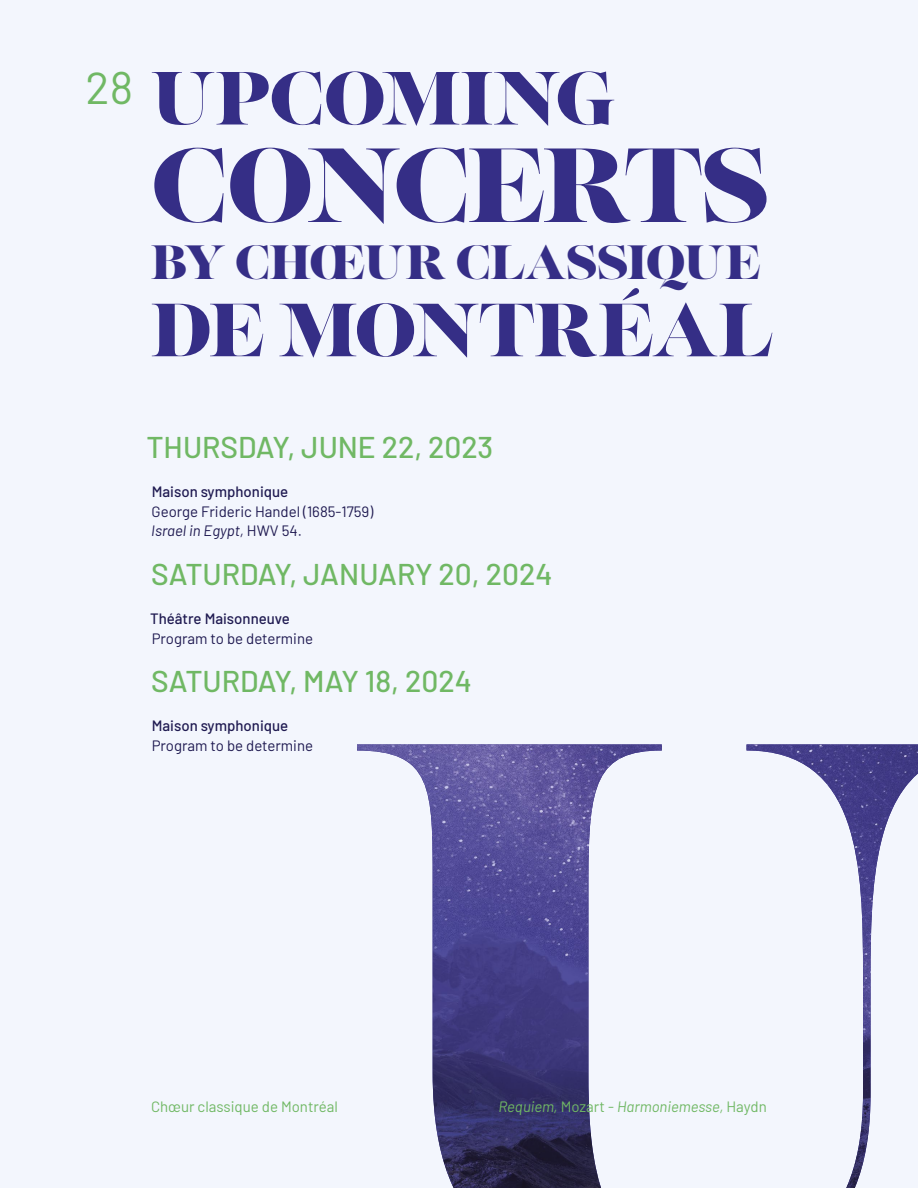
<style>
.page{position:relative;width:918px;height:1188px;background:#f3f6fd}
.page>*{position:absolute;margin:0;border:0;box-sizing:border-box;transform-origin:0 0}
.t1{font:105px "Lust";letter-spacing:-.015em;color:#352e86}
.t2{font:75px "Lust";color:#352e86}
.t3{font:48px "Lust";letter-spacing:-.01em;color:#352e86}
.t4{font:45px "Barlow";color:#70b864}
.t5{font:500 30px "Barlow";color:#70b864}
.t6{font:15px/19.5px "Barlow";color:#1f1a51}
.t7{font:500 15px "Barlow";color:#1f1a51}
.t8{font:italic 15px "Barlow";color:#70b864}
.t9{font:15px "Barlow";color:#70b864}
.s1{font-style:italic}
.s2{font-style:normal}
</style>
<div class="page">
<img style="left:357px;top:744px;width:561px;height:444px">
<h3 class="t4" style="left:86px;top:55px;width:49px">28</h3>
<h2 class="t2" style="left:151px;top:51px;width:463px">UPCOMING</h2>
<h1 class="t1" style="left:151px;top:119px;width:619px">CONCERTS</h1>
<h3 class="t3" style="left:151px;top:232px;width:610px">BY CHŒUR CLASSIQUE</h3>
<h2 class="t2" style="left:151px;top:282px;width:623px">DE MONTRÉAL</h2>
<h3 class="t5" style="left:146px;top:426px;width:348px">THURSDAY, JUNE 22, 2023</h3>
<p class="t7" style="left:152px;top:481px;width:138px">Maison symphonique</p>
<p class="t6" style="left:151px;top:500px;width:223px">George Frideric Handel (1685-1759)<br><span class="s1">Israel in Egypt,</span> HWV 54.</p>
<h3 class="t5" style="left:151px;top:552px;width:403px">SATURDAY, JANUARY 20, 2024</h3>
<p class="t7" style="left:150px;top:608px;width:141px">Théâtre Maisonneuve</p>
<p class="t6" style="left:152px;top:627px;width:163px">Program to be determine</p>
<h3 class="t5" style="left:151px;top:660px;width:322px">SATURDAY, MAY 18, 2024</h3>
<p class="t7" style="left:152px;top:715px;width:138px">Maison symphonique</p>
<p class="t6" style="left:152px;top:734px;width:163px">Program to be determine</p>
<p class="t9" style="left:151px;top:1095px;width:188px">Chœur classique de Montréal</p>
<p class="t8" style="left:498px;top:1095px;width:270px">Requiem, <span class="s2">Mozart -</span> Harmoniemesse, <span class="s2">Haydn</span></p>
</div>
